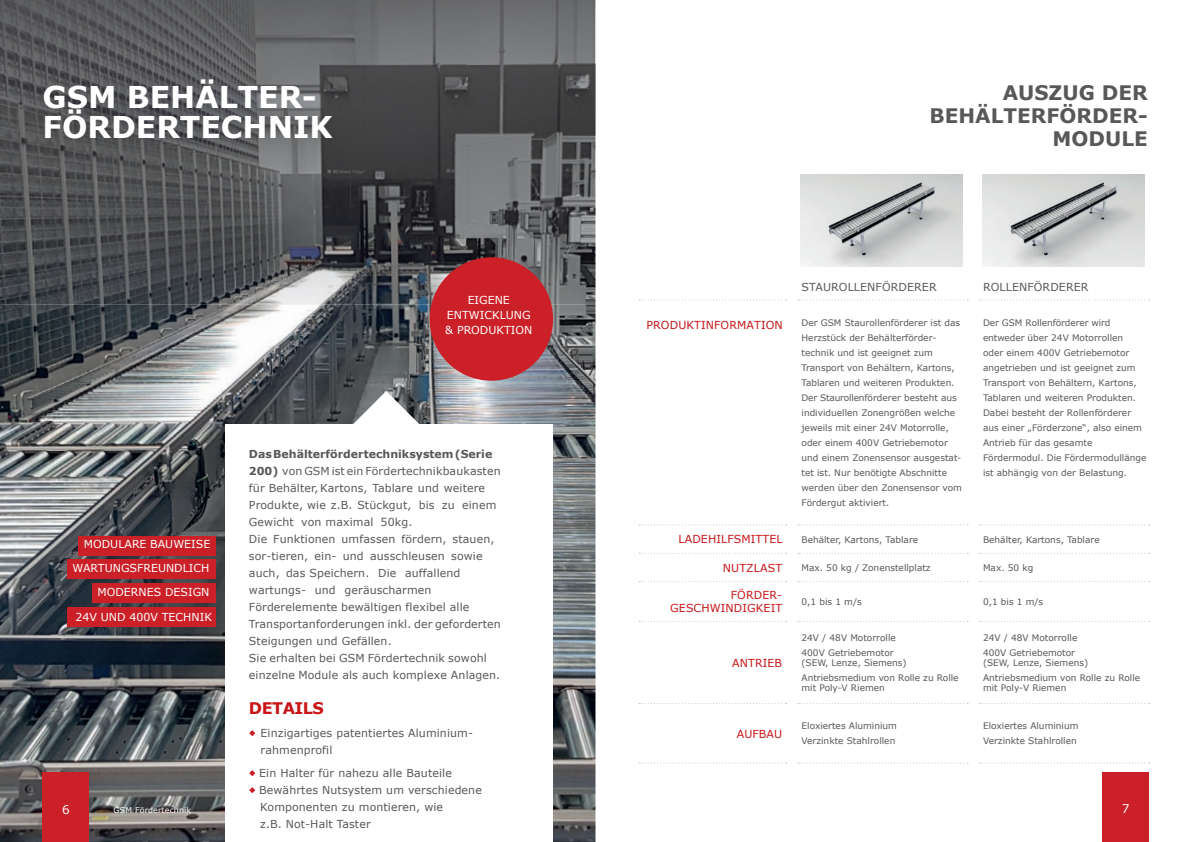
<style>
.page{position:relative;width:1191px;height:842px;background:#fff}
.page>*{position:absolute;margin:0;border:0;box-sizing:border-box;transform-origin:0 0}
.t1{font:700 30px/30px "Verdana";color:#fff}
.t2{font:700 20px/23px "Verdana";color:#57585a;text-align:right}
.t3{font:700 16px "Verdana";letter-spacing:-.03em;color:#c81517}
.t4{font:12px "Verdana";color:#fff}
.t5{font:11px/17px "Verdana";letter-spacing:.01em;color:#57585a}
.t6{font:11px/15px "Verdana";color:#fff;text-align:center}
.t7{font:11px/13px "Verdana";letter-spacing:.01em;color:#c81517;text-align:right}
.t8{font:9px/15px "Verdana";color:#57585a}
.t9{font:8px "Verdana";letter-spacing:.01em;color:#fff}
.s1{font-style:inherit}
.s2{font-weight:700}
</style>
<div class="page">
<div style="left:1102px;top:772px;width:47px;height:70px;background:#cb2027"></div>
<img style="left:0;top:305px;width:595px;height:537px">
<div style="left:43px;top:772px;width:46px;height:70px;background:#cb2027"></div>
<img style="left:0;top:0;width:595px;height:68px">
<img style="left:0;top:68px;width:34px;height:237px">
<img style="left:352px;top:63px;width:243px;height:242px">
<img style="left:34px;top:174px;width:318px;height:131px">
<img style="left:9px;top:46px;width:356px;height:128px">
<div style="left:429px;top:257px;width:124px;height:124px;background:#cb2027;border-radius:50%"></div>
<svg style="left:639px;top:300px;width:147px;height:1px"></svg>
<svg style="left:798px;top:300px;width:170px;height:1px"></svg>
<svg style="left:979px;top:300px;width:170px;height:1px"></svg>
<svg style="left:639px;top:524px;width:147px;height:1px"></svg>
<svg style="left:798px;top:524px;width:170px;height:1px"></svg>
<svg style="left:979px;top:524px;width:170px;height:1px"></svg>
<svg style="left:639px;top:553px;width:147px;height:1px"></svg>
<svg style="left:798px;top:553px;width:170px;height:1px"></svg>
<svg style="left:979px;top:553px;width:170px;height:1px"></svg>
<svg style="left:639px;top:581px;width:147px;height:1px"></svg>
<svg style="left:798px;top:581px;width:170px;height:1px"></svg>
<svg style="left:979px;top:581px;width:170px;height:1px"></svg>
<svg style="left:639px;top:621px;width:147px;height:1px"></svg>
<svg style="left:798px;top:621px;width:170px;height:1px"></svg>
<svg style="left:979px;top:621px;width:170px;height:1px"></svg>
<svg style="left:639px;top:703px;width:147px;height:1px"></svg>
<svg style="left:798px;top:703px;width:170px;height:1px"></svg>
<svg style="left:979px;top:703px;width:170px;height:1px"></svg>
<svg style="left:639px;top:762px;width:147px;height:1px"></svg>
<svg style="left:798px;top:762px;width:170px;height:1px"></svg>
<svg style="left:979px;top:762px;width:170px;height:1px"></svg>
<img style="left:800px;top:174px;width:162px;height:92px">
<img style="left:982px;top:174px;width:162px;height:92px">
<div style="left:78px;top:536px;width:138px;height:19px;background:#cb2027"></div>
<div style="left:68px;top:559px;width:148px;height:20px;background:#cb2027"></div>
<div style="left:92px;top:583px;width:124px;height:20px;background:#cb2027"></div>
<div style="left:68px;top:607px;width:148px;height:19px;background:#cb2027"></div>
<svg style="left:353px;top:391px;width:66px;height:33px"></svg>
<div style="left:225px;top:424px;width:328px;height:418px;background:#fff"></div>
<svg style="left:249px;top:730px;width:6px;height:6px"></svg>
<svg style="left:249px;top:770px;width:6px;height:6px"></svg>
<svg style="left:249px;top:787px;width:6px;height:6px"></svg>
<h1 class="t1" style="left:43px;top:81px;width:292px"><span class="s1">GSM</span> BEHÄLTER-<br>FÖRDERTECHNIK</h1>
<h2 class="t2" style="left:929px;top:81px;width:220px">AUSZUG DER<br>BEHÄLTERFÖRDER-<br>MODULE</h2>
<p class="t5" style="left:801px;top:279px;width:137px">STAUROLLENFÖRDERER</p>
<p class="t5" style="left:983px;top:279px;width:107px">ROLLENFÖRDERER</p>
<p class="t6" style="left:445px;top:292px;width:89px">EIGENE<br>ENTWICKLUNG &amp; PRODUKTION</p>
<p class="t7" style="left:646px;top:319px;width:138px">PRODUKTINFORMATION</p>
<p class="t8" style="left:801px;top:315px;width:162px">Der GSM Staurollenförderer ist das<br>Herzstück der Behälterförder&shy;technik und ist geeignet zum<br>Transport von Behältern, Kartons,<br>Tablaren und weiteren Produkten.<br>Der Staurollenförderer besteht aus individuellen Zonengrößen welche jeweils mit einer 24V Motorrolle, oder einem 400V Getriebemotor und einem Zonensensor ausgestat&shy;tet ist. Nur benötigte Abschnitte werden über den Zonensensor vom<br>Fördergut aktiviert.</p>
<p class="t8" style="left:983px;top:315px;width:165px">Der GSM Rollenförderer wird entweder über 24V Motorrollen<br>oder einem 400V Getriebemotor angetrieben und ist geeignet zum<br>Transport von Behältern, Kartons,<br>Tablaren und weiteren Produkten.<br>Dabei besteht der Rollenförderer aus einer „Förderzone“, also einem<br>Antrieb für das gesamte<br>Fördermodul. Die Fördermodullänge ist abhängig von der Belastung.</p>
<p class="t7" style="left:678px;top:533px;width:106px">LADEHILFSMITTEL</p>
<p class="t8" style="left:801px;top:532px;width:118px">Behälter, Kartons, Tablare</p>
<p class="t8" style="left:983px;top:532px;width:118px">Behälter, Kartons, Tablare</p>
<p class="t7" style="left:723px;top:561px;width:61px">NUTZLAST</p>
<p class="t8" style="left:801px;top:560px;width:131px">Max. 50 kg / Zonenstellplatz</p>
<p class="t8" style="left:983px;top:560px;width:52px">Max. 50 kg</p>
<p class="t7" style="left:670px;top:589px;width:113px">FÖRDER-<br>GESCHWINDIGKEIT</p>
<p class="t8" style="left:801px;top:594px;width:62px">0,1 bis 1 m/s</p>
<p class="t8" style="left:983px;top:594px;width:62px">0,1 bis 1 m/s</p>
<p class="t5" style="left:249px;top:446px;width:253px"><span class="s2">Das Behälterfördertechniksystem (Serie 200)</span> von GSM ist ein Fördertechnikbaukasten für Behälter, Kartons, Tablare und weitere Produkte, wie z.B. Stückgut, bis zu einem Gewicht von maximal 50kg.<br>Die Funktionen umfassen fördern, stauen, sor-tieren, ein- und ausschleusen sowie auch, das Speichern. Die auffallend wartungs- und geräuscharmen Förderelemente bewältigen flexibel alle Transportanforderungen inkl. der geforderten Steigungen und Gefällen.<br>Sie erhalten bei GSM Fördertechnik sowohl einzelne Module als auch komplexe Anlagen.</p>
<h3 class="t3" style="left:249px;top:697px;width:76px">DETAILS</h3>
<p class="t5" style="left:260px;top:724px;width:214px">Einzigartiges patentiertes Aluminium&shy;rahmenprofil</p>
<p class="t5" style="left:259px;top:765px;width:224px">Ein Halter für nahezu alle Bauteile<br>Bewährtes Nutsystem um verschiedene<br>Komponenten zu montieren, wie<br>z.B. Not-Halt Taster</p>
<p class="t6" style="left:72px;top:532px;width:139px;line-height:23.6px;text-align:right">MODULARE BAUWEISE<br>WARTUNGSFREUNDLICH</p>
<p class="t6" style="left:98px;top:585px;width:113px">MODERNES DESIGN</p>
<p class="t6" style="left:75px;top:609px;width:138px">24V UND 400V TECHNIK</p>
<p class="t8" style="left:801px;top:630px;width:96px">24V / 48V Motorrolle<br>400V Getriebemotor</p>
<p class="t8" style="left:801px;top:655px;width:159px">(SEW, Lenze, Siemens)<br>Antriebsmedium von Rolle zu Rolle</p>
<p class="t8" style="left:801px;top:680px;width:85px">mit Poly-V Riemen</p>
<p class="t8" style="left:983px;top:630px;width:96px">24V / 48V Motorrolle<br>400V Getriebemotor</p>
<p class="t8" style="left:983px;top:655px;width:159px">(SEW, Lenze, Siemens)<br>Antriebsmedium von Rolle zu Rolle</p>
<p class="t8" style="left:983px;top:680px;width:85px">mit Poly-V Riemen</p>
<p class="t7" style="left:732px;top:656px;width:51px">ANTRIEB</p>
<p class="t7" style="left:736px;top:727px;width:47px">AUFBAU</p>
<p class="t8" style="left:801px;top:718px;width:97px">Eloxiertes Aluminium<br>Verzinkte Stahlrollen</p>
<p class="t8" style="left:983px;top:718px;width:97px">Eloxiertes Aluminium<br>Verzinkte Stahlrollen</p>
<h3 class="t4" style="left:62px;top:801px;width:9px">6</h3>
<p class="t9" style="left:114px;top:805px;width:79px">GSM Fördertechnik</p>
<h3 class="t4" style="left:1122px;top:800px;width:9px">7</h3>
</div>
